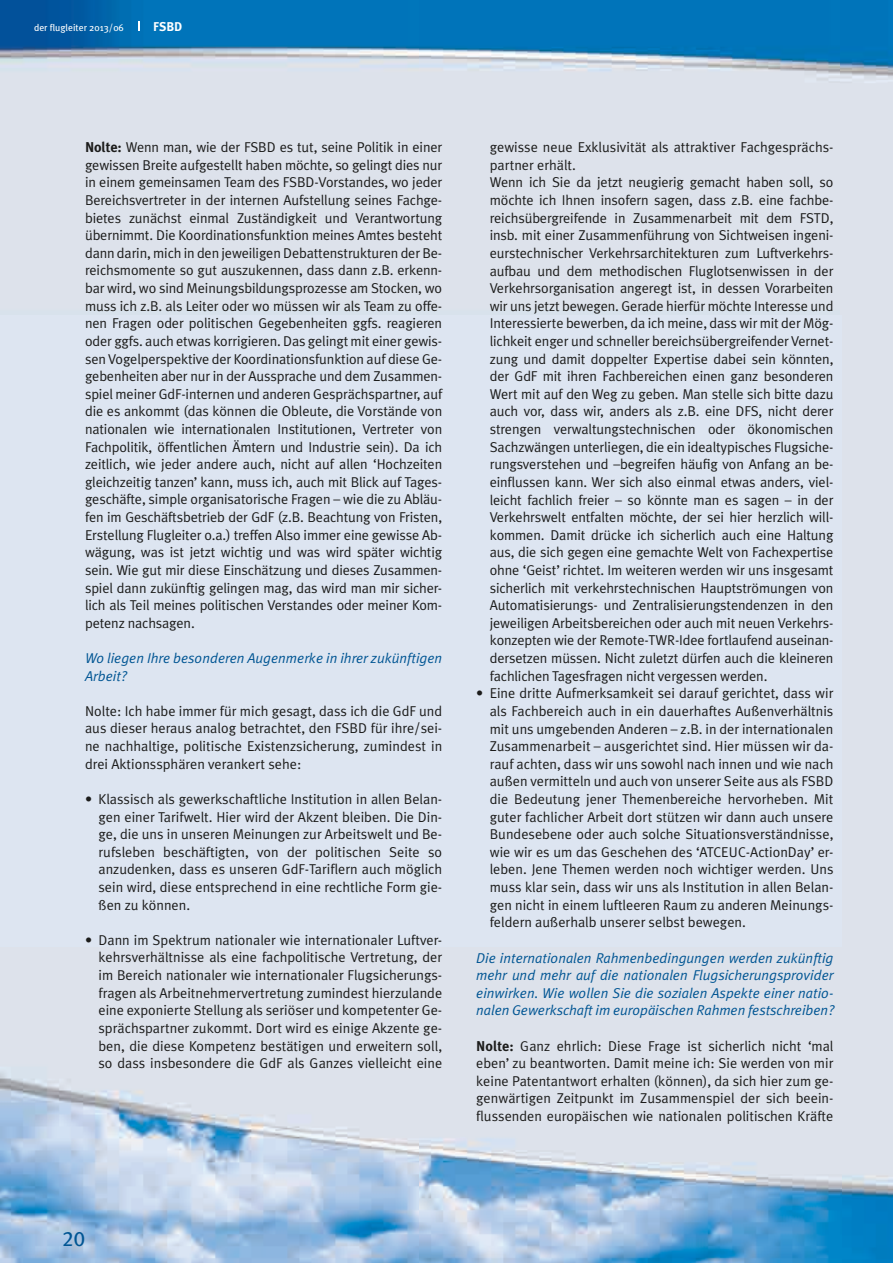
<style>
.page{position:relative;width:893px;height:1263px;background:#fff}
.page>*{position:absolute;margin:0;border:0;box-sizing:border-box;transform-origin:0 0}
.t1{font:21px "Meta Plus Book Caps";color:#005593}
.t2{font:14.25px/17.5px "Meta Plus Normal";letter-spacing:-.01em;color:#1c1c1b;text-align:justify}
.t3{font:italic 14.25px/17.5px "Meta Plus Normal";color:#005593}
.t4{font:700 12.75px "Meta Plus";color:#fff}
.t5{font:9.75px "Meta Plus";color:#fff}
.s1{font-family:"Meta Plus";font-weight:700}
</style>
<div class="page">
<img style="left:0;top:0;width:893px;height:1263px">
<svg style="left:138px;top:21px;width:2px;height:10px"></svg>
<p class="t5" style="left:34px;top:22px;width:91px">der flugleiter 2013/06</p>
<p class="t4" style="left:153px;top:19px;width:31px">FSBD</p>
<p class="t2" style="left:85px;top:138px;width:359px"><span class="s1">Nolte:</span> Wenn man, wie der FSBD es tut, seine Politik in einer gewissen Breite aufgestellt haben möchte, so gelingt dies nur in einem gemeinsamen Team des FSBD-Vorstandes, wo jeder Bereichsvertreter in der internen Aufstellung seines Fachge&shy;bietes zunächst einmal Zuständigkeit und Verantwortung übernimmt. Die Koordinationsfunktion meines Amtes besteht dann darin, mich in den jeweiligen Debattenstrukturen der Be&shy;reichsmomente so gut auszukennen, dass dann z.B. erkenn&shy;bar wird, wo sind Meinungsbildungsprozesse am Stocken, wo muss ich z.B. als Leiter oder wo müssen wir als Team zu offe&shy;nen Fragen oder politischen Gegebenheiten ggfs. reagieren oder ggfs. auch etwas korrigieren. Das gelingt mit einer gewis&shy;sen Vogelperspektive der Koordinationsfunktion auf diese Ge&shy;gebenheiten aber nur in der Aussprache und dem Zusammen&shy;spiel meiner GdF-internen und anderen Gesprächspartner, auf die es ankommt (das können die Obleute, die Vorstände von nationalen wie internationalen Institutionen, Vertreter von Fachpolitik, öffentlichen Ämtern und Industrie sein). Da ich zeitlich, wie jeder andere auch, nicht auf allen ‘Hochzeiten gleichzeitig tanzen’ kann, muss ich, auch mit Blick auf Tages&shy;geschäfte, simple organisatorische Fragen – wie die zu Abläu&shy;fen im Geschäftsbetrieb der GdF (z.B. Beachtung von Fristen, Erstellung Flugleiter o.a.) treffen Also immer eine gewisse Ab&shy;wägung, was ist jetzt wichtig und was wird später wichtig sein. Wie gut mir diese Einschätzung und dieses Zusammen&shy;spiel dann zukünftig gelingen mag, das wird man mir sicher&shy;lich als Teil meines politischen Verstandes oder meiner Kom&shy;petenz nachsagen.</p>
<p class="t3" style="left:85px;top:649px;width:359px">Wo liegen Ihre besonderen Augenmerke in ihrer zukünftigen<br>Arbeit?</p>
<p class="t2" style="left:85px;top:702px;width:359px">Nolte: Ich habe immer für mich gesagt, dass ich die GdF und aus dieser heraus analog betrachtet, den FSBD für ihre/sei&shy;ne nachhaltige, politische Existenzsicherung, zumindest in drei Aktionssphären verankert sehe:</p>
<p class="t2" style="left:99px;top:790px;width:345px;text-indent:-13px">• Klassisch als gewerkschaftliche Institution in allen Belan&shy;gen einer Tarifwelt. Hier wird der Akzent bleiben. Die Din&shy;ge, die uns in unseren Meinungen zur Arbeitswelt und Be&shy;rufsleben beschäftigten, von der politischen Seite so anzudenken, dass es unseren GdF-Tariflern auch möglich sein wird, diese entsprechend in eine rechtliche Form gie&shy;ßen zu können.</p>
<p class="t2" style="left:99px;top:931px;width:345px;text-indent:-13px">• Dann im Spektrum nationaler wie internationaler Luftver&shy;kehrsverhältnisse als eine fachpolitische Vertretung, der im Bereich nationaler wie internationaler Flugsicherungs&shy;fragen als Arbeitnehmervertretung zumindest hierzulande eine exponierte Stellung als seriöser und kompetenter Ge&shy;sprächspartner zukommt. Dort wird es einige Akzente ge&shy;ben, die diese Kompetenz bestätigen und erweitern soll, so dass insbesondere die GdF als Ganzes vielleicht eine</p>
<p class="t2" style="left:490px;top:138px;width:345px;text-align:left">gewisse neue Exklusivität als attraktiver Fachgesprächs&shy;partner erhält.<br>Wenn ich Sie da jetzt neugierig gemacht haben soll, so möchte ich Ihnen insofern sagen, dass z.B. eine fachbe&shy;reichsübergreifende in Zusammenarbeit mit dem FSTD, insb. mit einer Zusammenführung von Sichtweisen ingeni&shy;eurstechnischer Verkehrsarchitekturen zum Luftverkehrs&shy;aufbau und dem methodischen Fluglotsenwissen in der Verkehrsorganisation angeregt ist, in dessen Vorarbeiten wir uns jetzt bewegen. Gerade hierfür möchte Interesse und Interessierte bewerben, da ich meine, dass wir mit der Mög&shy;lichkeit enger und schneller bereichsübergreifender Vernet&shy;zung und damit doppelter Expertise dabei sein könnten, der GdF mit ihren Fachbereichen einen ganz besonderen Wert mit auf den Weg zu geben. Man stelle sich bitte dazu auch vor, dass wir, anders als z.B. eine DFS, nicht derer strengen verwaltungstechnischen oder ökonomischen Sachzwängen unterliegen, die ein idealtypisches Flugsiche&shy;rungsverstehen und –begreifen häufig von Anfang an be&shy;einflussen kann. Wer sich also einmal etwas anders, viel&shy;leicht fachlich freier – so könnte man es sagen – in der Verkehrswelt entfalten möchte, der sei hier herzlich will&shy;kommen. Damit drücke ich sicherlich auch eine Haltung aus, die sich gegen eine gemachte Welt von Fachexpertise ohne ‘Geist’ richtet. Im weiteren werden wir uns insgesamt sicherlich mit verkehrstechnischen Hauptströmungen von Automatisierungs- und Zentralisierungstendenzen in den jeweiligen Arbeitsbereichen oder auch mit neuen Verkehrs&shy;konzepten wie der Remote-TWR-Idee fortlaufend auseinan&shy;dersetzen müssen. Nicht zuletzt dürfen auch die kleineren fachlichen Tagesfragen nicht vergessen werden.</p>
<p class="t2" style="left:490px;top:684px;width:345px;text-indent:-13px">• Eine dritte Aufmerksamkeit sei darauf gerichtet, dass wir als Fachbereich auch in ein dauerhaftes Außenverhältnis mit uns umgebenden Anderen – z.B. in der internationalen Zusammenarbeit – ausgerichtet sind. Hier müssen wir da&shy;rauf achten, dass wir uns sowohl nach innen und wie nach außen vermitteln und auch von unserer Seite aus als FSBD die Bedeutung jener Themenbereiche hervorheben. Mit guter fachlicher Arbeit dort stützen wir dann auch unsere Bundesebene oder auch solche Situationsverständnisse, wie wir es um das Geschehen des ‘ATCEUC-ActionDay’ er&shy;leben. Jene Themen werden noch wichtiger werden. Uns muss klar sein, dass wir uns als Institution in allen Belan&shy;gen nicht in einem luftleeren Raum zu anderen Meinungs&shy;feldern außerhalb unserer selbst bewegen.</p>
<p class="t3" style="left:476px;top:949px;width:360px;text-align:justify">Die internationalen Rahmenbedingungen werden zukünftig mehr und mehr auf die nationalen Flugsicherungsprovider einwirken. Wie wollen Sie die sozialen Aspekte einer natio&shy;nalen Gewerkschaft im europäischen Rahmen festschreiben?</p>
<p class="t2" style="left:476px;top:1037px;width:359px"><span class="s1">Nolte:</span> Ganz ehrlich: Diese Frage ist sicherlich nicht ‘mal eben’ zu beantworten. Damit meine ich: Sie werden von mir keine Patentantwort erhalten (können), da sich hier zum ge&shy;genwärtigen Zeitpunkt im Zusammenspiel der sich beein&shy;flussenden europäischen wie nationalen politischen Kräfte</p>
<h1 class="t1" style="left:63px;top:1226px;width:24px">20</h1>
</div>
